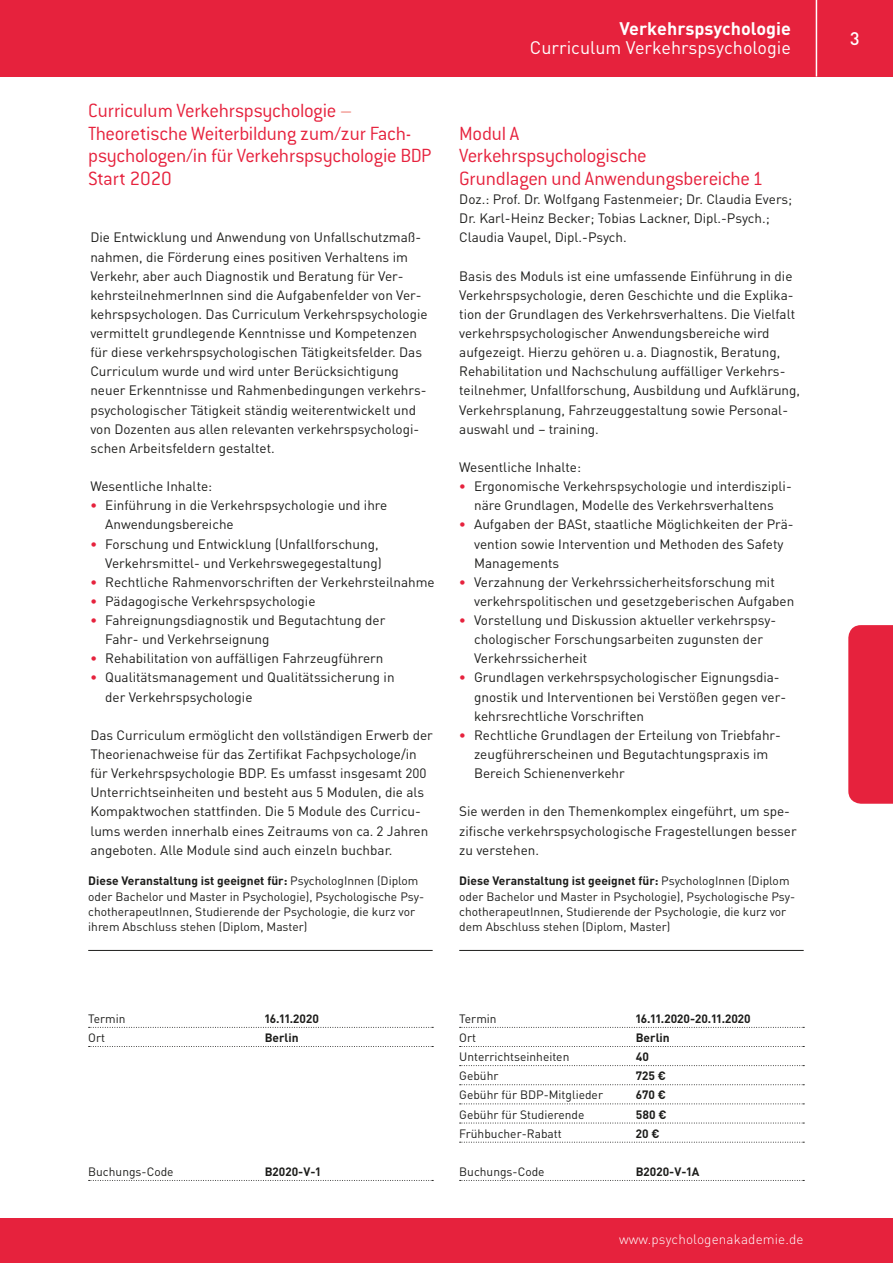
<style>
.page{position:relative;width:893px;height:1263px;background:#fff}
.page>*{position:absolute;margin:0;border:0;box-sizing:border-box;transform-origin:0 0}
.t1{font:300 21px/22.5px "Conduit ITC Pro";letter-spacing:-.015em;color:#e6223d}
.t2{font:18px "DIN Pro";color:#fff}
.t3{font:700 18px "DIN Pro";color:#fff}
.t4{font:500 18px "DIN Pro";color:#fff}
.t5{font:13.5px/19.2px "DIN Pro";color:#1d1d1b}
.t6{font:300 13.5px "DIN Pro";letter-spacing:.01em;color:#fff}
.t7{font:12px/15.3px "DIN Pro";color:#1d1d1b}
.t8{font:700 12px "DIN Pro";color:#1d1d1b}
.s1{color:#ee776e}
.s2{font-weight:700;color:#e6223d}
.s3{font-weight:700}
</style>
<div class="page">
<div style="left:0;top:1218px;width:893px;height:45px;background:#e6223d"></div>
<div style="left:848px;top:625px;width:45px;height:179px;background:#e6223d"></div>
<div style="left:0;top:0;width:893px;height:77px;background:#e6223d"></div>
<hr style="left:816px;top:0;width:1px;height:77px;background:#fff">
<hr style="left:459px;top:950px;width:345px;height:1px;background:#1d1d1b">
<svg style="left:460px;top:1027px;width:344px;height:1px"></svg>
<svg style="left:460px;top:1046px;width:344px;height:1px"></svg>
<svg style="left:460px;top:1065px;width:344px;height:1px"></svg>
<svg style="left:460px;top:1084px;width:344px;height:1px"></svg>
<svg style="left:460px;top:1103px;width:344px;height:1px"></svg>
<svg style="left:460px;top:1123px;width:344px;height:1px"></svg>
<svg style="left:460px;top:1142px;width:344px;height:1px"></svg>
<svg style="left:460px;top:1180px;width:344px;height:1px"></svg>
<hr style="left:88px;top:950px;width:345px;height:1px;background:#1d1d1b">
<svg style="left:89px;top:1027px;width:344px;height:1px"></svg>
<svg style="left:89px;top:1046px;width:344px;height:1px"></svg>
<svg style="left:89px;top:1180px;width:344px;height:1px"></svg>
<h1 class="t1" style="left:88px;top:100px;width:345px">Curriculum Verkehrspsychologie <span class="s1">– </span>Theoretische Weiterbildung zum/zur Fach&shy;psychologen/in für Verkehrspsychologie BDP Start 2020</h1>
<p class="t5" style="left:90px;top:227px;width:339px">Die Entwicklung und Anwendung von Unfallschutzmaß&shy;nahmen, die Förderung eines positiven Verhaltens im Verkehr, aber auch Diagnostik und Beratung für Ver&shy;kehrsteilnehmerInnen sind die Aufgabenfelder von Ver&shy;kehrspsychologen. Das Curriculum Verkehrspsychologie vermittelt grundlegende Kenntnisse und Kompetenzen für diese verkehrspsychologischen Tätigkeitsfelder. Das Curriculum wurde und wird unter Berücksichtigung neuer Erkenntnisse und Rahmenbedingungen verkehrs&shy;psychologischer Tätigkeit ständig weiterentwickelt und von Dozenten aus allen relevanten verkehrspsychologi&shy;schen Arbeitsfeldern gestaltet.</p>
<p class="t5" style="left:90px;top:476px;width:123px">Wesentliche Inhalte:</p>
<p class="t5" style="left:105px;top:495px;width:284px;text-indent:-15px"><span class="s2">•</span> Einführung in die Verkehrspsychologie und ihre<br>Anwendungsbereiche</p>
<p class="t5" style="left:90px;top:533px;width:293px;text-align:right"><span class="s2">•</span> Forschung und Entwicklung (Unfallforschung,<br>Verkehrsmittel- und Verkehrswegegestaltung)</p>
<p class="t5" style="left:90px;top:572px;width:346px"><span class="s2">•</span> Rechtliche Rahmenvorschriften der Verkehrsteilnahme</p>
<p class="t5" style="left:90px;top:591px;width:227px"><span class="s2">•</span> Pädagogische Verkehrspsychologie</p>
<p class="t5" style="left:105px;top:610px;width:282px;text-indent:-15px"><span class="s2">•</span> Fahreignungsdiagnostik und Begutachtung der<br>Fahr- und Verkehrseignung</p>
<p class="t5" style="left:90px;top:648px;width:295px"><span class="s2">•</span> Rehabilitation von auffälligen Fahrzeugführern</p>
<p class="t5" style="left:105px;top:667px;width:291px;text-indent:-15px"><span class="s2">•</span> Qualitätsmanagement und Qualitätssicherung in der Verkehrspsychologie</p>
<p class="t5" style="left:90px;top:725px;width:344px">Das Curriculum ermöglicht den vollständigen Erwerb der Theorienachweise für das Zertifikat Fachpsychologe/in für Verkehrspsychologie BDP. Es umfasst insgesamt 200<br>Unterrichtseinheiten und besteht aus 5 Modulen, die als Kompaktwochen stattfinden. Die 5 Module des Curricu&shy;lums werden innerhalb eines Zeitraums von ca. 2 Jahren angeboten. Alle Module sind auch einzeln buchbar.</p>
<p class="t7" style="left:88px;top:873px;width:337px"><span class="s3">Diese Veranstaltung ist geeignet für:</span> PsychologInnen (Diplom oder Bachelor und Master in Psychologie), Psychologische Psy&shy;chotherapeutInnen, Studierende der Psychologie, die kurz vor ihrem Abschluss stehen (Diplom, Master)</p>
<h2 class="t3" style="left:619px;top:16px;width:173px">Verkehrspsychologie</h2>
<h2 class="t2" style="left:530px;top:36px;width:262px">Curriculum Verkehrspsychologie</h2>
<h1 class="t1" style="left:459px;top:122px;width:304px">Modul A<br>Verkehrspsychologische<br>Grundlagen und Anwendungsbereiche 1</h1>
<p class="t5" style="left:459px;top:189px;width:335px">Doz. : Prof. Dr. Wolfgang Fastenmeier; Dr. Claudia Evers;<br>Dr. Karl-Heinz Becker; Tobias Lackner, Dipl.-Psych. ;<br>Claudia Vaupel, Dipl.-Psych.</p>
<p class="t5" style="left:459px;top:266px;width:342px">Basis des Moduls ist eine umfassende Einführung in die Verkehrspsychologie, deren Geschichte und die Explika&shy;tion der Grundlagen des Verkehrsverhaltens. Die Vielfalt verkehrspsychologischer Anwendungsbereiche wird aufgezeigt. Hierzu gehören u. a. Diagnostik, Beratung, Rehabilitation und Nachschulung auffälliger Verkehrs&shy;teilnehmer, Unfallforschung, Ausbildung und Aufklärung, Verkehrsplanung, Fahrzeuggestaltung sowie Personal&shy;auswahl und – training.</p>
<p class="t5" style="left:459px;top:457px;width:123px">Wesentliche Inhalte:</p>
<p class="t5" style="left:459px;top:476px;width:334px;text-align:center"><span class="s2">•</span> Ergonomische Verkehrspsychologie und interdiszipli&shy;näre Grundlagen, Modelle des Verkehrsverhaltens</p>
<p class="t5" style="left:474px;top:514px;width:321px;text-indent:-15px"><span class="s2">•</span> Aufgaben der BASt, staatliche Möglichkeiten der Prä&shy;vention sowie Intervention und Methoden des Safety<br>Managements</p>
<p class="t5" style="left:474px;top:572px;width:322px;text-indent:-15px"><span class="s2">•</span> Verzahnung der Verkehrssicherheitsforschung mit verkehrspolitischen und gesetzgeberischen Aufgaben</p>
<p class="t5" style="left:474px;top:610px;width:304px;text-indent:-15px"><span class="s2">•</span> Vorstellung und Diskussion aktueller verkehrspsy&shy;chologischer Forschungsarbeiten zugunsten der<br>Verkehrssicherheit</p>
<p class="t5" style="left:474px;top:667px;width:313px;text-indent:-15px"><span class="s2">•</span> Grundlagen verkehrspsychologischer Eignungsdia&shy;gnostik und Interventionen bei Verstößen gegen ver&shy;kehrsrechtliche Vorschriften</p>
<p class="t5" style="left:474px;top:725px;width:308px;text-indent:-15px"><span class="s2">•</span> Rechtliche Grundlagen der Erteilung von Triebfahr&shy;zeugführerscheinen und Begutachtungspraxis im<br>Bereich Schienenverkehr</p>
<p class="t5" style="left:459px;top:801px;width:339px">Sie werden in den Themenkomplex eingeführt, um spe&shy;zifische verkehrspsychologische Fragestellungen besser zu verstehen.</p>
<p class="t7" style="left:459px;top:873px;width:337px"><span class="s3">Diese Veranstaltung ist geeignet für:</span> PsychologInnen (Diplom oder Bachelor und Master in Psychologie), Psychologische Psy&shy;chotherapeutInnen, Studierende der Psychologie, die kurz vor dem Abschluss stehen (Diplom, Master)</p>
<p class="t7" style="left:88px;top:1010px;width:39px">Termin</p>
<p class="t8" style="left:265px;top:1010px;width:56px">16.11.2020</p>
<p class="t7" style="left:88px;top:1029px;width:18px">Ort</p>
<p class="t8" style="left:265px;top:1029px;width:36px">Berlin</p>
<p class="t7" style="left:88px;top:1163px;width:87px">Buchungs-Code</p>
<p class="t8" style="left:265px;top:1163px;width:57px">B2020-V-1</p>
<p class="t7" style="left:459px;top:1010px;width:39px">Termin</p>
<p class="t8" style="left:636px;top:1010px;width:117px">16.11.2020-20.11.2020</p>
<p class="t7" style="left:459px;top:1029px;width:18px">Ort</p>
<p class="t8" style="left:636px;top:1029px;width:36px">Berlin</p>
<p class="t7" style="left:459px;top:1049px;width:112px">Unterrichtseinheiten</p>
<p class="t8" style="left:636px;top:1049px;width:15px">40</p>
<p class="t7" style="left:459px;top:1068px;width:41px">Gebühr</p>
<p class="t8" style="left:636px;top:1068px;width:32px">725 €</p>
<p class="t7" style="left:459px;top:1087px;width:145px">Gebühr für BDP-Mitglieder</p>
<p class="t8" style="left:636px;top:1087px;width:32px">670 €</p>
<p class="t7" style="left:459px;top:1106px;width:127px">Gebühr für Studierende</p>
<p class="t8" style="left:636px;top:1106px;width:32px">580 €</p>
<p class="t7" style="left:459px;top:1125px;width:104px">Frühbucher-Rabatt</p>
<p class="t8" style="left:636px;top:1125px;width:25px">20 €</p>
<p class="t7" style="left:459px;top:1163px;width:87px">Buchungs-Code</p>
<p class="t8" style="left:636px;top:1163px;width:65px">B2020-V-1A</p>
<p class="t6" style="left:619px;top:1230px;width:186px">www.psychologenakademie.de</p>
<h2 class="t4" style="left:850px;top:26px;width:11px">3</h2>
</div>
